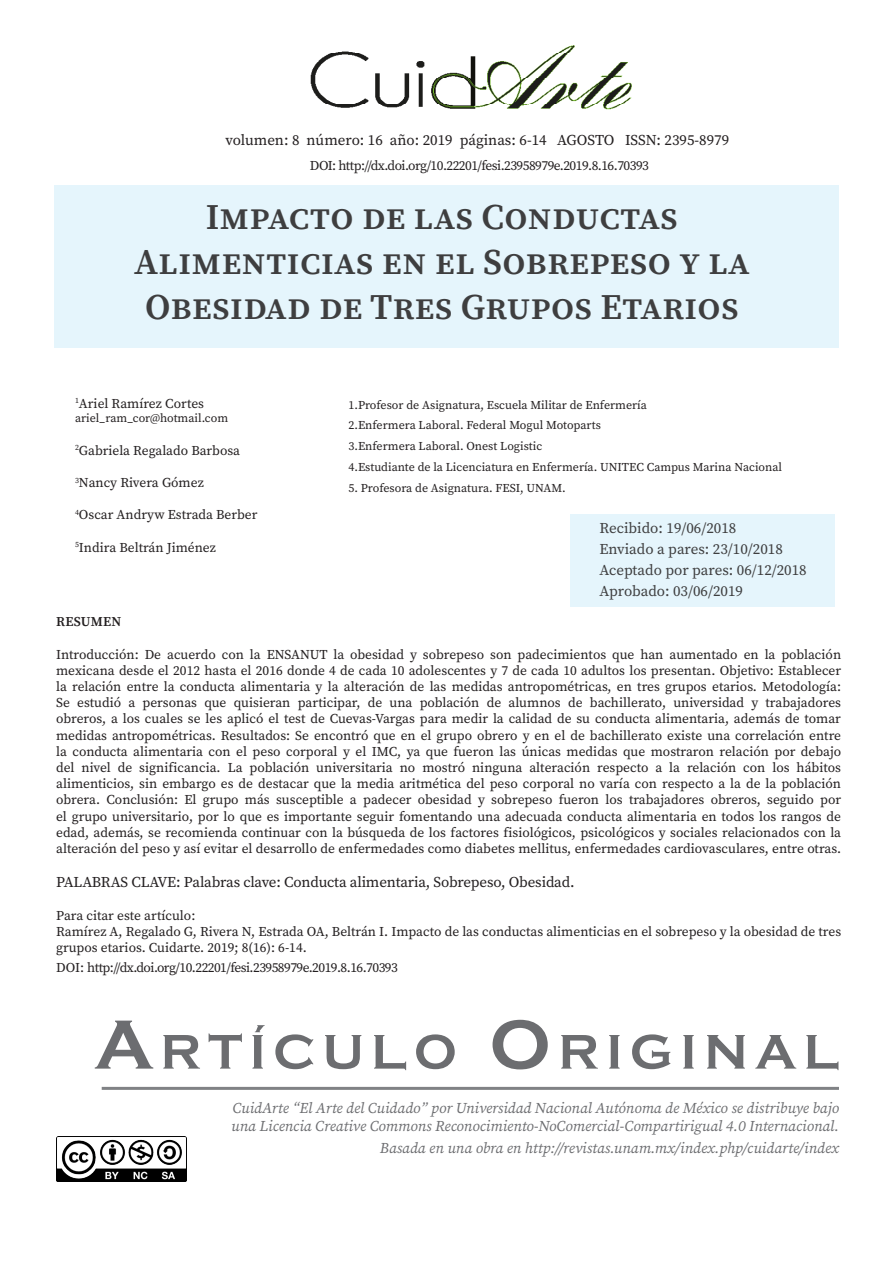
<style>
.page{position:relative;width:893px;height:1263px;background:#fff}
.page>*{position:absolute;margin:0;border:0;box-sizing:border-box;transform-origin:0 0}
.t1{font:700 50.4px "Copperplate Gothic";letter-spacing:.145em;color:#6c6d70}
.t2{font:600 36px/45px "Source Serif Pro";color:#3e3e3f;text-align:center}
.t3{font:italic 15px/18px "Source Serif Pro";color:#6c6d70}
.datos_numero{font:15px "Source Serif Pro";letter-spacing:-.01em;color:#231f20}
.t4{font:15px/21px "Source Serif Pro";color:#3e3e3f}
.doi{font:13.5px/16.2px "Source Serif Pro";color:#231f20;text-align:justify}
.doi-2{font:13.5px "Source Serif Pro";letter-spacing:-.04em;color:#231f20}
.t5{font:600 13.5px "Source Serif Pro";letter-spacing:.02em;color:#231f20}
.t6{font:12px/20.7px "Source Serif Pro";color:#231f20}
.s1{font-size:72px}
</style>
<div class="page">
<div style="left:54px;top:185px;width:785px;height:163px;background:#e5f5fc"></div>
<div style="left:570px;top:514px;width:264px;height:93px;background:#e5f5fc"></div>
<img style="left:310px;top:45px;width:322px;height:65px">
<img style="left:56px;top:1136px;width:130px;height:46px">
<hr style="left:102px;top:1087px;width:737px;height:3px;background:#808285">
<p class="datos_numero" style="left:225px;top:130px;width:505px">volumen: 8 número: 16 año: 2019 páginas: 6-14 AGOSTO ISSN: 2395-8979</p>
<p class="doi-2" style="left:310px;top:157px;width:341px">DOI: http://dx.doi.org/10.22201/fesi.23958979e.2019.8.16.70393</p>
<h2 class="t2" style="left:134px;top:194px;width:617px">Impacto de las Conductas<br>Alimenticias en el Sobrepeso y la<br>Obesidad de Tres Grupos Etarios</h2>
<p class="doi" style="left:75px;top:395px;width:131px"><sup>1</sup>Ariel Ramírez Cortes</p>
<p class="t6" style="left:75px;top:408px;width:155px">ariel_ram_cor@hotmail.com</p>
<p class="doi" style="left:75px;top:442px;width:167px"><sup>2</sup>Gabriela Regalado Barbosa</p>
<p class="doi" style="left:75px;top:474px;width:130px"><sup>3</sup>Nancy Rivera Gómez</p>
<p class="doi" style="left:75px;top:507px;width:184px"><sup>4</sup>Oscar Andryw Estrada Berber</p>
<p class="doi" style="left:75px;top:539px;width:142px"><sup>5</sup>Indira Beltrán Jiménez</p>
<p class="t6" style="left:348px;top:394px;width:435px">1.Profesor de Asignatura, Escuela Militar de Enfermería<br>2.Enfermera Laboral. Federal Mogul Motoparts<br>3.Enfermera Laboral. Onest Logistic<br>4.Estudiante de la Licenciatura en Enfermería. UNITEC Campus Marina Nacional</p>
<p class="t6" style="left:348px;top:477px;width:219px">5. Profesora de Asignatura. FESI, UNAM.</p>
<p class="t4" style="left:600px;top:517px;width:209px">Recibido: 19/06/2018<br>Enviado a pares: 23/10/2018<br>Aceptado por pares: 06/12/2018<br>Aprobado: 03/06/2019</p>
<p class="t5" style="left:56px;top:612px;width:67px">RESUMEN</p>
<p class="doi" style="left:56px;top:646px;width:787px">Introducción: De acuerdo con la ENSANUT la obesidad y sobrepeso son padecimientos que han aumentado en la población mexicana desde el 2012 hasta el 2016 donde 4 de cada 10 adolescentes y 7 de cada 10 adultos los presentan. Objetivo: Establecer la relación entre la conducta alimentaria y la alteración de las medidas antropométricas, en tres grupos etarios. Metodología:<br>Se estudió a personas que quisieran participar, de una población de alumnos de bachillerato, universidad y trabajadores obreros, a los cuales se les aplicó el test de Cuevas-Vargas para medir la calidad de su conducta alimentaria, además de tomar medidas antropométricas. Resultados: Se encontró que en el grupo obrero y en el de bachillerato existe una correlación entre la conducta alimentaria con el peso corporal y el IMC, ya que fueron las únicas medidas que mostraron relación por debajo del nivel de significancia. La población universitaria no mostró ninguna alteración respecto a la relación con los hábitos alimenticios, sin embargo es de destacar que la media aritmética del peso corporal no varía con respecto a la de la población obrera. Conclusión: El grupo más susceptible a padecer obesidad y sobrepeso fueron los trabajadores obreros, seguido por el grupo universitario, por lo que es importante seguir fomentando una adecuada conducta alimentaria en todos los rangos de edad, además, se recomienda continuar con la búsqueda de los factores fisiológicos, psicológicos y sociales relacionados con la alteración del peso y así evitar el desarrollo de enfermedades como diabetes mellitus, enfermedades cardiovasculares, entre otras.</p>
<p class="datos_numero" style="left:56px;top:872px;width:520px">PALABRAS CLAVE: Palabras clave: Conducta alimentaria, Sobrepeso, Obesidad.</p>
<p class="doi" style="left:56px;top:907px;width:787px;text-align:left">Para citar este artículo:<br>Ramírez A, Regalado G, Rivera N, Estrada OA, Beltrán I. Impacto de las conductas alimenticias en el sobrepeso y la obesidad de tres grupos etarios. Cuidarte. 2019; 8(16): 6-14.</p>
<p class="doi-2" style="left:56px;top:958px;width:343px">DOI: http://dx.doi.org/10.22201/fesi.23958979e.2019.8.16.70393</p>
<h1 class="t1" style="left:95px;top:1024px;width:746px"><span class="s1">A</span>RTÍCULO <span class="s1">O</span>RIGINAL</h1>
<p class="t3" style="left:231px;top:1099px;width:609px">CuidArte “El Arte del Cuidado” por Universidad Nacional Autónoma de México se distribuye bajo una Licencia Creative Commons Reconocimiento-NoComercial-Compartirigual 4.0 Internacional.</p>
<p class="t3" style="left:380px;top:1140px;width:461px">Basada en una obra en http://revistas.unam.mx/index.php/cuidarte/index</p>
</div>
